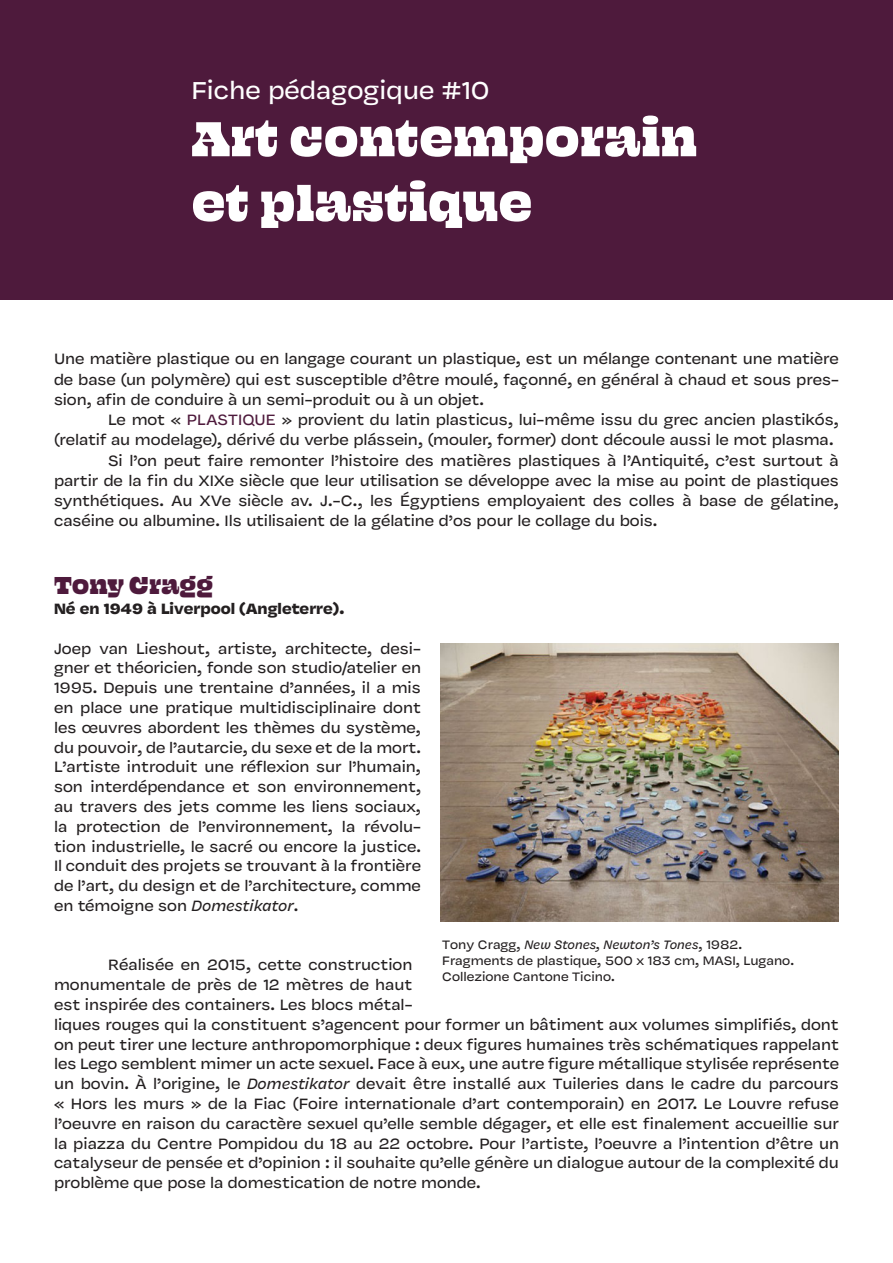
<style>
.page{position:relative;width:893px;height:1263px;background:#fff}
.page>*{position:absolute;margin:0;border:0;box-sizing:border-box;transform-origin:0 0}
.t1{font:54px "Beastly 12 Point";color:#fff}
.t2{font:27px "Vulf Sans";color:#fff}
.t3{font:27px "Beastly 12 Point";color:#4e1a3c}
.texte{font:16.5px/19.8px "Vulf Sans";color:#231f20;text-align:justify}
.t4{font:700 16.5px "Vulf Sans";color:#231f20}
.t5{font:13.5px "Vulf Sans";color:#231f20}
.t6{font:italic 13.5px "Vulf Sans";color:#231f20}
.s1{color:#4e1a3c}
.s2{font-style:italic}
.s3{font-style:normal}
</style>
<div class="page">
<div style="left:0;top:0;width:893px;height:300px;background:#4e1a3c"></div>
<img style="left:440px;top:643px;width:399px;height:279px">
<p class="t2" style="left:191px;top:72px;width:300px">Fiche pédagogique #10</p>
<p class="t1" style="left:191px;top:101px;width:507px">Art contemporain</p>
<p class="t1" style="left:191px;top:166px;width:343px">et plastique</p>
<p class="texte" style="left:54px;top:348px;width:786px;line-height:20.2px">Une matière plastique ou en langage courant un plastique, est un mélange contenant une matière de base (un polymère) qui est susceptible d’être moulé, façonné, en général à chaud et sous pres&shy;sion, afin de conduire à un semi-produit ou à un objet.</p>
<p class="texte" style="left:54px;top:409px;width:786px;line-height:20.2px;text-indent:54px">Le mot « <span class="s1">PLASTIQUE</span> » provient du latin plasticus, lui-même issu du grec ancien plastikós, (relatif au modelage), dérivé du verbe plássein, (mouler, former) dont découle aussi le mot plasma.</p>
<p class="texte" style="left:54px;top:450px;width:786px;line-height:20.2px;text-indent:54px">Si l’on peut faire remonter l’histoire des matières plastiques à l’Antiquité, c’est surtout à partir de la fin du XIXe siècle que leur utilisation se développe avec la mise au point de plastiques synthétiques. Au XVe siècle av. J.-C., les Égyptiens employaient des colles à base de gélatine, caséine ou albumine. Ils utilisaient de la gélatine d’os pour le collage du bois.</p>
<p class="t3" style="left:54px;top:566px;width:161px">Tony Cragg</p>
<p class="t4" style="left:54px;top:596px;width:292px">Né en 1949 à Liverpool (Angleterre).</p>
<p class="texte" style="left:54px;top:638px;width:368px">Joep van Lieshout, artiste, architecte, desi&shy;gner et théoricien, fonde son studio/atelier en 1995. Depuis une trentaine d’années, il a mis en place une pratique multidisciplinaire dont les œuvres abordent les thèmes du système, du pouvoir, de l’autarcie, du sexe et de la mort.<br>L’artiste introduit une réflexion sur l’humain, son interdépendance et son environnement, au travers des jets comme les liens sociaux, la protection de l’environnement, la révolu&shy;tion industrielle, le sacré ou encore la justice.<br>Il conduit des projets se trouvant à la frontière de l’art, du design et de l’architecture, comme en témoigne son <span class="s2">Domestikator</span>.</p>
<p class="t6" style="left:442px;top:935px;width:301px"><span class="s3">Tony Cragg,</span> New Stones, Newton’s Tones<span class="s3">, 1982.</span></p>
<p class="t5" style="left:442px;top:951px;width:353px">Fragments de plastique, 500 x 183 cm, MASI, Lugano.</p>
<p class="t5" style="left:442px;top:967px;width:174px">Collezione Cantone Ticino.</p>
<p class="texte" style="left:54px;top:955px;width:787px;text-align:left;text-indent:54px">Réalisée en 2015, cette construction<br>monumentale de près de 12 mètres de haut<br>est inspirée des containers. Les blocs métal-<br>liques rouges qui la constituent s’agencent pour former un bâtiment aux volumes simplifiés, dont on peut tirer une lecture anthropomorphique : deux figures humaines très schématiques rappelant les Lego semblent mimer un acte sexuel. Face à eux, une autre figure métallique stylisée représente un bovin. À l’origine, le <span class="s2">Domestikator</span> devait être installé aux Tuileries dans le cadre du parcours « Hors les murs » de la Fiac (Foire internationale d’art contemporain) en 2017. Le Louvre refuse l’oeuvre en raison du caractère sexuel qu’elle semble dégager, et elle est finalement accueillie sur la piazza du Centre Pompidou du 18 au 22 octobre. Pour l’artiste, l’oeuvre a l’intention d’être un catalyseur de pensée et d’opinion : il souhaite qu’elle génère un dialogue autour de la complexité du problème que pose la domestication de notre monde.</p>
</div>
